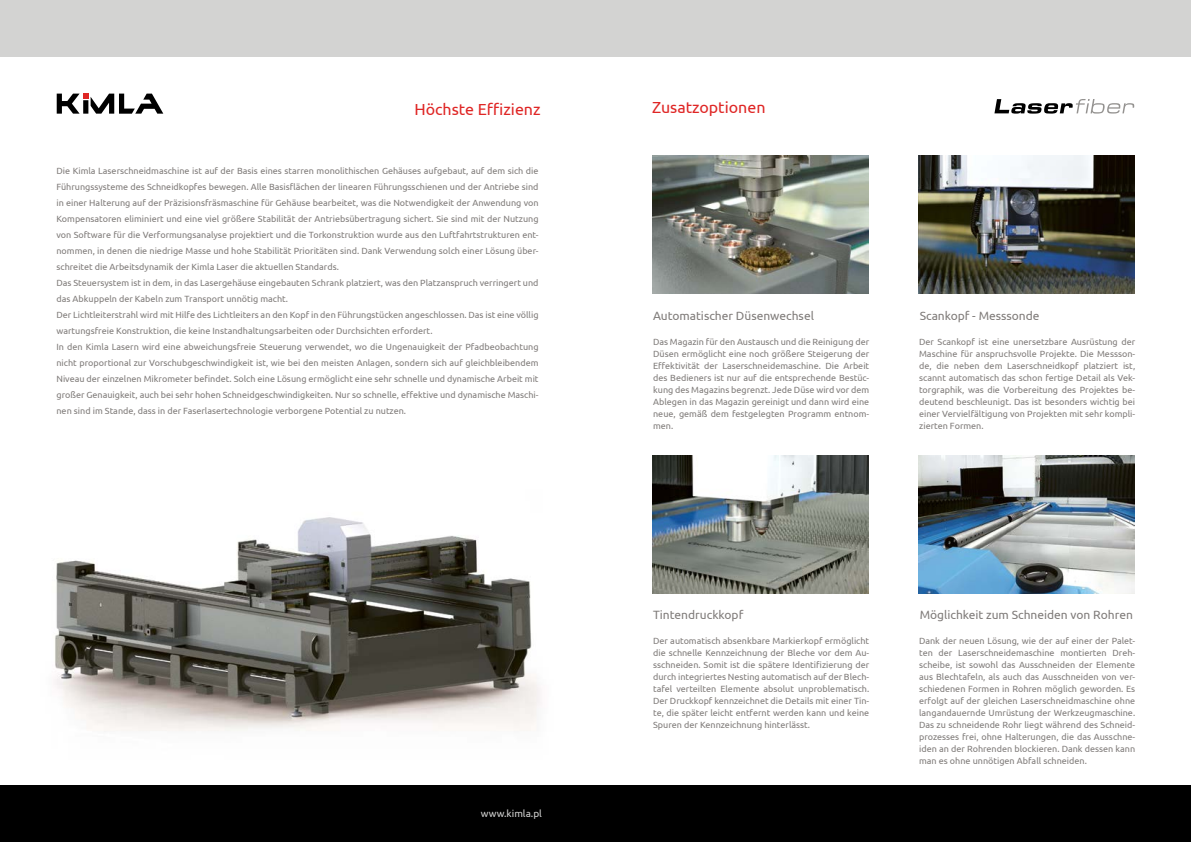
<style>
.page{position:relative;width:1191px;height:842px;background:#fff}
.page>*{position:absolute;margin:0;border:0;box-sizing:border-box;transform-origin:0 0}
.t1{font:16px "Ubuntu";color:#df2625}
.t2{font:12px "Ubuntu";color:#807c7a}
.t3{font:10px "Ubuntu";color:#d3d3d2}
.t4{font:9px/12px "Ubuntu";color:#807c7a;text-align:justify}
</style>
<div class="page">
<div style="left:0;top:0;width:1191px;height:57px;background:#d3d3d2"></div>
<div style="left:0;top:785px;width:1191px;height:57px;background:#000"></div>
<svg style="left:57px;top:94px;width:106px;height:20px"></svg>
<svg style="left:994px;top:99px;width:140px;height:15px"></svg>
<img style="left:55px;top:517px;width:486px;height:215px">
<img style="left:652px;top:155px;width:216px;height:139px">
<img style="left:918px;top:155px;width:216px;height:139px">
<img style="left:652px;top:455px;width:216px;height:138px">
<img style="left:918px;top:455px;width:216px;height:138px">
<h1 class="t1" style="left:414px;top:99px;width:128px">Höchste Effizienz</h1>
<p class="t4" style="left:56px;top:163px;width:483px;line-height:16px;text-align:left">Die Kimla Laserschneidmaschine ist auf der Basis eines starren monolithischen Gehäuses aufgebaut, auf dem sich die Führungssysteme des Schneidkopfes bewegen. Alle Basisflächen der linearen Führungsschienen und der Antriebe sind in einer Halterung auf der Präzisionsfräsmaschine für Gehäuse bearbeitet, was die Notwendigkeit der Anwendung von Kompensatoren eliminiert und eine viel größere Stabilität der Antriebsübertragung sichert. Sie sind mit der Nutzung von Software für die Verformungsanalyse projektiert und die Torkonstruktion wurde aus den Luftfahrtstrukturen ent&shy;nommen, in denen die niedrige Masse und hohe Stabilität Prioritäten sind. Dank Verwendung solch einer Lösung über&shy;schreitet die Arbeitsdynamik der Kimla Laser die aktuellen Standards.<br>Das Steuersystem ist in dem, in das Lasergehäuse eingebauten Schrank platziert, was den Platzanspruch verringert und das Abkuppeln der Kabeln zum Transport unnötig macht.<br>Der Lichtleiterstrahl wird mit Hilfe des Lichtleiters an den Kopf in den Führungstücken angeschlossen. Das ist eine völlig wartungsfreie Konstruktion, die keine Instandhaltungsarbeiten oder Durchsichten erfordert.<br>In den Kimla Lasern wird eine abweichungsfreie Steuerung verwendet, wo die Ungenauigkeit der Pfadbeobachtung nicht proportional zur Vorschubgeschwindigkeit ist, wie bei den meisten Anlagen, sondern sich auf gleichbleibendem Niveau der einzelnen Mikrometer befindet. Solch eine Lösung ermöglicht eine sehr schnelle und dynamische Arbeit mit großer Genauigkeit, auch bei sehr hohen Schneidgeschwindigkeiten. Nur so schnelle, effektive und dynamische Maschi&shy;nen sind im Stande, dass in der Faserlasertechnologie verborgene Potential zu nutzen.</p>
<p class="t3" style="left:481px;top:807px;width:63px">www.kimla.pl</p>
<h1 class="t1" style="left:652px;top:98px;width:115px">Zusatzoptionen</h1>
<h2 class="t2" style="left:653px;top:309px;width:162px">Automatischer Düsenwechsel</h2>
<p class="t4" style="left:653px;top:335px;width:218px">Das Magazin für den Austausch und die Reinigung der Düsen ermöglicht eine noch größere Steigerung der Effektivität der Laserschneidemaschine. Die Arbeit des Bedieners ist nur auf die entsprechende Bestüc&shy;kung des Magazins begrenzt. Jede Düse wird vor dem Ablegen in das Magazin gereinigt und dann wird eine neue, gemäß dem festgelegten Programm entnom&shy;men.</p>
<h2 class="t2" style="left:919px;top:309px;width:121px">Scankopf - Messsonde</h2>
<p class="t4" style="left:919px;top:335px;width:218px">Der Scankopf ist eine unersetzbare Ausrüstung der Maschine für anspruchsvolle Projekte. Die Messson&shy;de, die neben dem Laserschneidkopf platziert ist, scannt automatisch das schon fertige Detail als Vek&shy;torgraphik, was die Vorbereitung des Projektes be&shy;deutend beschleunigt. Das ist besonders wichtig bei einer Vervielfältigung von Projekten mit sehr kompli&shy;zierten Formen.</p>
<h2 class="t2" style="left:653px;top:607px;width:92px">Tintendruckkopf</h2>
<h2 class="t2" style="left:919px;top:607px;width:215px">Möglichkeit zum Schneiden von Rohren</h2>
<p class="t4" style="left:653px;top:635px;width:218px">Der automatisch absenkbare Markierkopf ermöglicht die schnelle Kennzeichnung der Bleche vor dem Au&shy;sschneiden. Somit ist die spätere Identifizierung der durch integriertes Nesting automatisch auf der Blech&shy;tafel verteilten Elemente absolut unproblematisch.<br>Der Druckkopf kennzeichnet die Details mit einer Tin&shy;te, die später leicht entfernt werden kann und keine Spuren der Kennzeichnung hinterlässt.</p>
<p class="t4" style="left:919px;top:635px;width:218px">Dank der neuen Lösung, wie der auf einer der Palet&shy;ten der Laserschneidemaschine montierten Dreh&shy;scheibe, ist sowohl das Ausschneiden der Elemente aus Blechtafeln, als auch das Ausschneiden von ver&shy;schiedenen Formen in Rohren möglich geworden. Es erfolgt auf der gleichen Laserschneidmaschine ohne langandauernde Umrüstung der Werkzeugmaschine.<br>Das zu schneidende Rohr liegt während des Schneid&shy;prozesses frei, ohne Halterungen, die das Ausschne&shy;iden an der Rohrenden blockieren. Dank dessen kann man es ohne unnötigen Abfall schneiden.</p>
</div>
